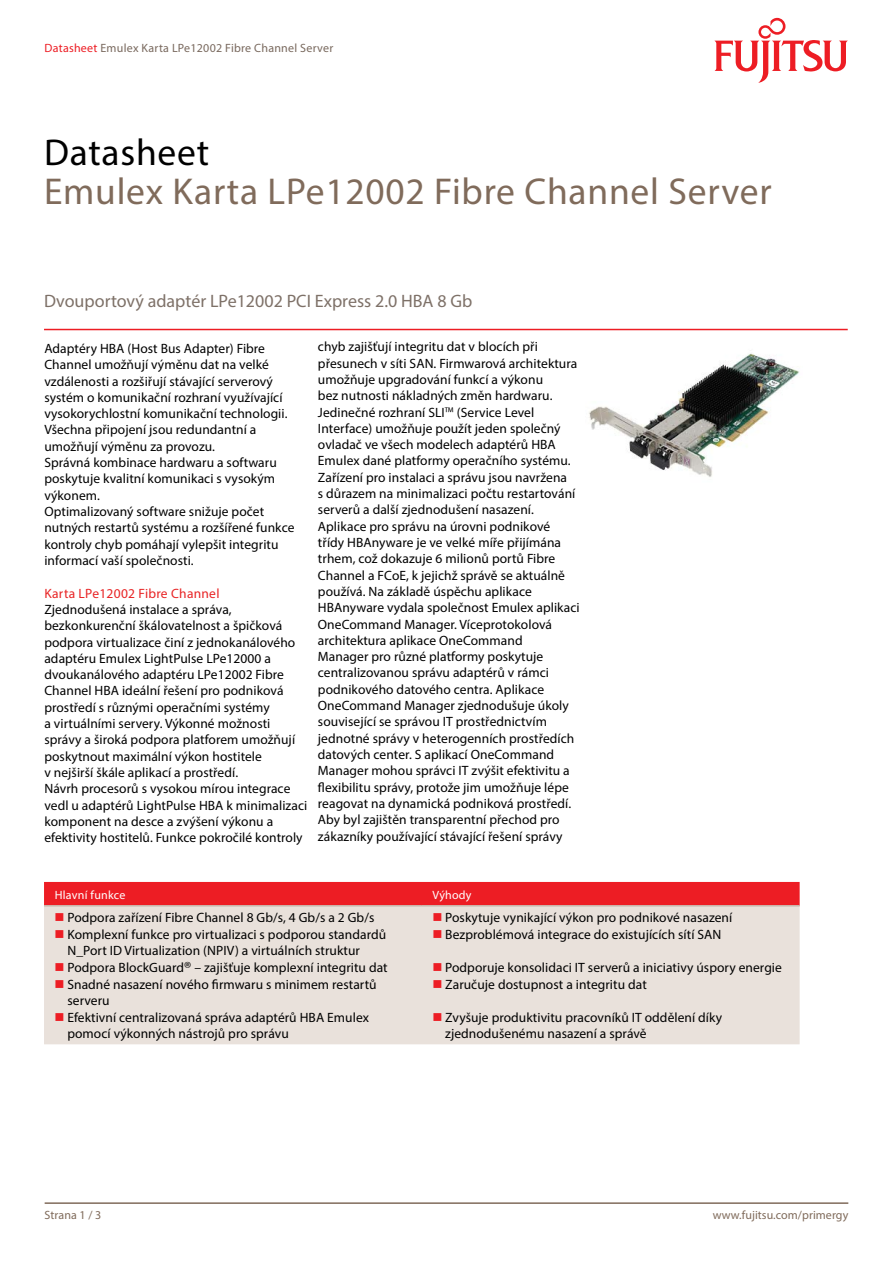
<style>
.page{position:relative;width:893px;height:1263px;background:#fff}
.page>*{position:absolute;margin:0;border:0;box-sizing:border-box;transform-origin:0 0}
.t1{font:37.5px "Myriad Pro";letter-spacing:.02em;color:#806b5b}
.t2{font:37.5px "Myriad Pro";letter-spacing:.02em;color:#000}
.t3{font:18px "Myriad Pro";color:#7e7168}
.t4{font:13.5px/16.4px "Myriad Pro";letter-spacing:.005em;color:#000}
.t5{font:13.5px "Myriad Pro";letter-spacing:.02em;color:#e82425}
.t6{font:12px "Myriad Pro";letter-spacing:.02em;color:#79695e}
.t7{font:12px "Myriad Pro";letter-spacing:.005em;color:#806b5b}
.t8{font:12px "Myriad Pro";letter-spacing:.02em;color:#fff}
.s1{color:#ed1d24}
.s2{font-family:"Fujitsu Sans";font-weight:300}
</style>
<div class="page">
<hr style="left:45px;top:1202px;width:803px;height:2px;background:#806b5b">
<hr style="left:44px;top:329px;width:804px;height:1px;background:#ed1d24">
<svg style="left:714px;top:18px;width:134px;height:65px"></svg>
<img style="left:589px;top:353px;width:210px;height:124px">
<div style="left:44px;top:882px;width:756px;height:23px;background:#ed1d24"></div>
<div style="left:44px;top:906px;width:756px;height:138px;background:#e9e1db"></div>
<hr style="left:44px;top:905px;width:378px;height:1px;background:#c9bbb0">
<hr style="left:422px;top:905px;width:378px;height:1px;background:#c9bbb0">
<svg style="left:56px;top:913px;width:8px;height:8px"></svg>
<svg style="left:434px;top:913px;width:7px;height:8px"></svg>
<svg style="left:56px;top:930px;width:8px;height:8px"></svg>
<svg style="left:434px;top:930px;width:7px;height:8px"></svg>
<svg style="left:56px;top:963px;width:8px;height:8px"></svg>
<svg style="left:434px;top:963px;width:7px;height:8px"></svg>
<svg style="left:56px;top:980px;width:8px;height:8px"></svg>
<svg style="left:434px;top:980px;width:7px;height:8px"></svg>
<svg style="left:56px;top:1013px;width:8px;height:8px"></svg>
<svg style="left:434px;top:1013px;width:7px;height:8px"></svg>
<p class="t6" style="left:45px;top:40px;width:290px"><span class="s1">Datasheet</span> Emulex Karta LPe12002 Fibre Channel Server</p>
<h1 class="t2" style="left:44px;top:129px;width:167px">Datasheet</h1>
<h1 class="t1" style="left:44px;top:168px;width:729px">Emulex Karta LPe12002 Fibre Channel Server</h1>
<h2 class="t3" style="left:44px;top:290px;width:430px">Dvouportový adaptér LPe12002 PCI Express 2.0 HBA 8 Gb</h2>
<p class="t4" style="left:44px;top:340px;width:252px">Adaptéry HBA (Host Bus Adapter) Fibre Channel umožňují výměnu dat na velké vzdálenosti a rozšiřují stávající serverový systém o komunikační rozhraní využívající vysokorychlostní komunikační technologii.<br>Všechna připojení jsou redundantní a umožňují výměnu za provozu.<br>Správná kombinace hardwaru a softwaru poskytuje kvalitní komunikaci s vysokým výkonem.<br>Optimalizovaný software snižuje počet nutných restartů systému a rozšířené funkce kontroly chyb pomáhají vylepšit integritu informací vaší společnosti.</p>
<p class="t5" style="left:44px;top:585px;width:177px">Karta LPe12002 Fibre Channel</p>
<p class="t4" style="left:44px;top:601px;width:264px">Zjednodušená instalace a správa, bezkonkurenční škálovatelnost a špičková podpora virtualizace činí z jednokanálového adaptéru Emulex LightPulse LPe12000 a dvoukanálového adaptéru LPe12002 Fibre Channel HBA ideální řešení pro podniková prostředí s různými operačními systémy<br>a virtuálními servery. Výkonné možnosti správy a široká podpora platforem umožňují poskytnout maximální výkon hostitele<br>v nejširší škále aplikací a prostředí.<br>Návrh procesorů s vysokou mírou integrace vedl u adaptérů LightPulse HBA k minimalizaci komponent na desce a zvýšení výkonu a efektivity hostitelů. Funkce pokročilé kontroly</p>
<p class="t4" style="left:318px;top:338px;width:263px">chyb zajišťují integritu dat v blocích při přesunech v síti SAN. Firmwarová architektura umožňuje upgradování funkcí a výkonu<br>bez nutnosti nákladných změn hardwaru.<br>Jedinečné rozhraní SLI<span class="s2">™</span> (Service Level Interface) umožňuje použít jeden společný ovladač ve všech modelech adaptérů HBA Emulex dané platformy operačního systému.<br>Zařízení pro instalaci a správu jsou navržena<br>s důrazem na minimalizaci počtu restartování serverů a další zjednodušení nasazení.<br>Aplikace pro správu na úrovni podnikové třídy HBAnyware je ve velké míře přijímána trhem, což dokazuje 6 milionů portů Fibre Channel a FCoE, k jejichž správě se aktuálně používá. Na základě úspěchu aplikace HBAnyware vydala společnost Emulex aplikaci OneCommand Manager. Víceprotokolová architektura aplikace OneCommand<br>Manager pro různé platformy poskytuje centralizovanou správu adaptérů v rámci podnikového datového centra. Aplikace OneCommand Manager zjednodušuje úkoly související se správou IT prostřednictvím jednotné správy v heterogenních prostředích datových center. S aplikací OneCommand Manager mohou správci IT zvýšit efektivitu a flexibilitu správy, protože jim umožňuje lépe reagovat na dynamická podniková prostředí.<br>Aby byl zajištěn transparentní přechod pro zákazníky používající stávající řešení správy</p>
<p class="t8" style="left:55px;top:888px;width:72px">Hlavní funkce</p>
<p class="t8" style="left:432px;top:888px;width:41px">Výhody</p>
<p class="t4" style="left:67px;top:909px;width:308px">Podpora zařízení Fibre Channel 8 Gb/s, 4 Gb/s a 2 Gb/s</p>
<p class="t4" style="left:445px;top:909px;width:289px">Poskytuje vynikající výkon pro podnikové nasazení</p>
<p class="t4" style="left:67px;top:926px;width:320px">Komplexní funkce pro virtualizaci s podporou standardů<br>N_Port ID Virtualization (NPIV) a virtuálních struktur</p>
<p class="t4" style="left:445px;top:926px;width:278px">Bezproblémová integrace do existujících sítí SAN</p>
<p class="t4" style="left:67px;top:959px;width:322px">Podpora BlockGuard<span class="s2">®</span> – zajišťuje komplexní integritu dat</p>
<p class="t4" style="left:445px;top:959px;width:338px">Podporuje konsolidaci IT serverů a iniciativy úspory energie</p>
<p class="t4" style="left:67px;top:976px;width:311px">Snadné nasazení nového firmwaru s minimem restartů serveru</p>
<p class="t4" style="left:445px;top:976px;width:203px">Zaručuje dostupnost a integritu dat</p>
<p class="t4" style="left:67px;top:1009px;width:303px">Efektivní centralizovaná správa adaptérů HBA Emulex pomocí výkonných nástrojů pro správu</p>
<p class="t4" style="left:445px;top:1009px;width:278px">Zvyšuje produktivitu pracovníků IT oddělení díky zjednodušenému nasazení a správě</p>
<p class="t7" style="left:45px;top:1207px;width:58px">Strana 1 / 3</p>
<p class="t7" style="left:713px;top:1207px;width:137px">www.fujitsu.com/primergy</p>
</div>
